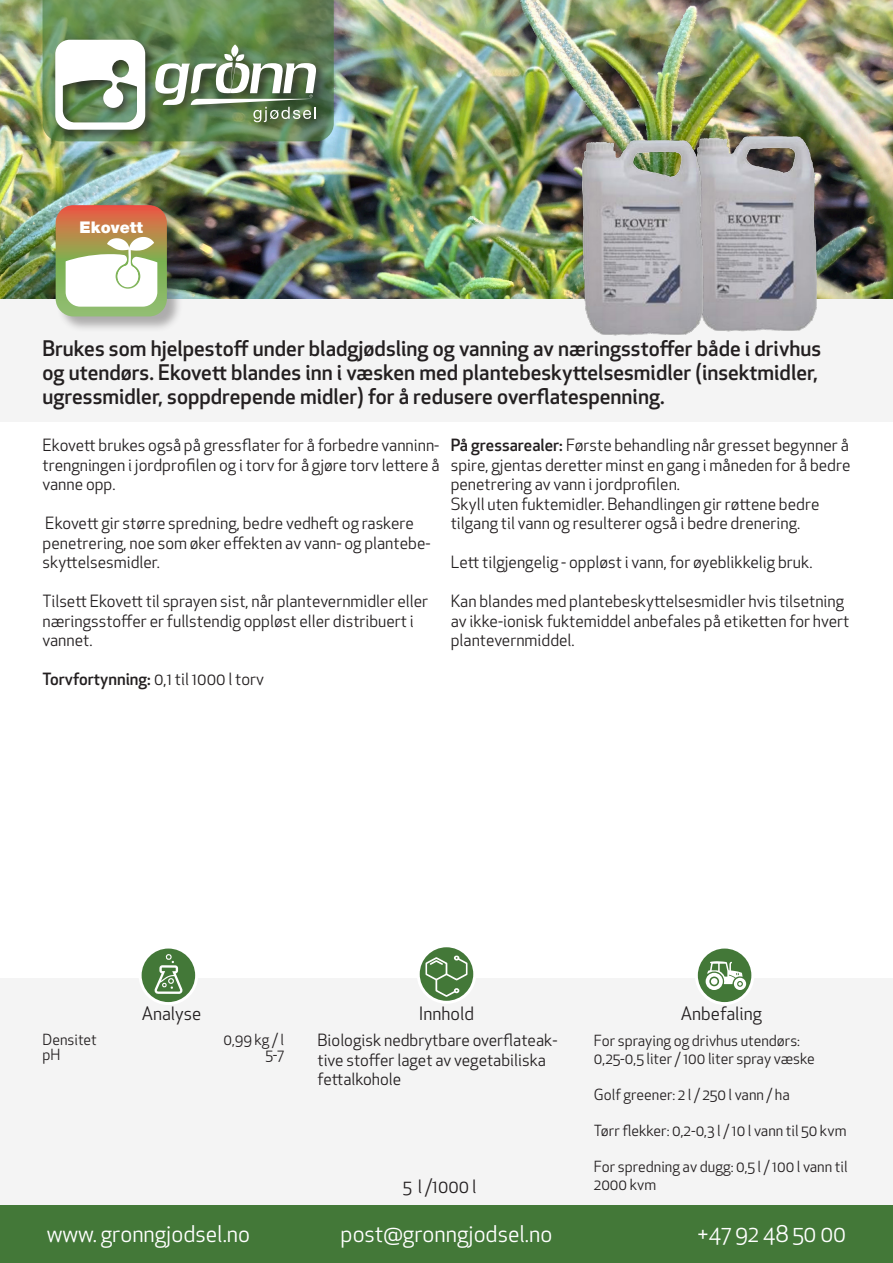
<style>
.page{position:relative;width:893px;height:1263px;background:#fff}
.page>*{position:absolute;margin:0;border:0;box-sizing:border-box;transform-origin:0 0}
.t1{font:22.5px "Apex New";color:#fff}
.t2{font:500 21px/24px "Apex New";color:#231f20}
.t3{font:18px "Apex New";color:#231f20}
.t4{font:16.5px/19.5px "Apex New";color:#231f20}
.t5{font:500 16.5px "Apex New";color:#231f20}
.t6{font:900 16.05px "Helvetica Neue LT Com";color:#fff}
.t7{font:15px/18px "Apex New";color:#231f20}
.s1{font-weight:400}
.s2{font-weight:500}
</style>
<div class="page">
<div style="left:0;top:0;width:893px;height:422px;background:#f4f4f4"></div>
<img style="left:0;top:0;width:893px;height:298px">
<div style="left:0;top:978px;width:893px;height:285px;background:#f4f4f4"></div>
<div style="left:0;top:1205px;width:893px;height:58px;background:#437838"></div>
<div style="left:56px;top:206px;width:127px;height:127px;background:#231f20;opacity:.34"></div>
<svg style="left:56px;top:205px;width:111px;height:111px"></svg>
<svg style="left:43px;top:0;width:291px;height:141px"></svg>
<svg style="left:140px;top:947px;width:57px;height:56px"></svg>
<svg style="left:154px;top:954px;width:29px;height:40px"></svg>
<div style="left:139px;top:945px;width:59px;height:60px;border:3px solid #fff;border-radius:50%"></div>
<svg style="left:418px;top:946px;width:57px;height:56px"></svg>
<svg style="left:425px;top:955px;width:43px;height:42px"></svg>
<div style="left:417px;top:944px;width:59px;height:60px;border:3px solid #fff;border-radius:50%"></div>
<svg style="left:696px;top:947px;width:57px;height:56px"></svg>
<svg style="left:706px;top:961px;width:40px;height:29px"></svg>
<div style="left:695px;top:945px;width:59px;height:60px;border:3px solid #fff;border-radius:50%"></div>
<img style="left:681px;top:127px;width:142px;height:205px">
<img style="left:570px;top:131px;width:144px;height:205px">
<p class="t6" style="left:80px;top:218px;width:65px">Ekovett</p>
<p class="t2" style="left:43px;top:336px;width:780px">Brukes som hjelpestoff under bladgjødsling og vanning av næringsstoffer både i drivhus og utendørs. Ekovett blandes inn i væsken med plantebeskyttelsesmidler (insektmidler, ugressmidler, soppdrepende midler) for å redusere overflatespenning.</p>
<p class="t4" style="left:43px;top:436px;width:398px;text-align:justify">Ekovett brukes også på gressflater for å forbedre vanninn&shy;trengningen i jordprofilen og i torv for å gjøre torv lettere å vanne opp.</p>
<p class="t4" style="left:43px;top:514px;width:389px">Ekovett gir større spredning, bedre vedheft og raskere penetrering, noe som øker effekten av vann- og plantebe&shy;skyttelsesmidler.</p>
<p class="t4" style="left:43px;top:592px;width:387px">Tilsett Ekovett til sprayen sist, når plantevernmidler eller næringsstoffer er fullstendig oppløst eller distribuert i vannet.</p>
<p class="t5" style="left:43px;top:668px;width:223px">Torvfortynning: <span class="s1">0,1 til 1000 l torv</span></p>
<p class="t4" style="left:451px;top:436px;width:401px;text-align:justify"><span class="s2">På gressarealer:</span> Første behandling når gresset begynner å spire, gjentas deretter minst en gang i måneden for å bedre penetrering av vann i jordprofilen.</p>
<p class="t4" style="left:451px;top:494px;width:370px">Skyll uten fuktemidler. Behandlingen gir røttene bedre tilgang til vann og resulterer også i bedre drenering.</p>
<p class="t4" style="left:451px;top:553px;width:363px">Lett tilgjengelig - oppløst i vann, for øyeblikkelig bruk.</p>
<p class="t4" style="left:451px;top:592px;width:400px">Kan blandes med plantebeskyttelsesmidler hvis tilsetning av ikke-ionisk fuktemiddel anbefales på etiketten for hvert plantevernmiddel.</p>
<p class="t7" style="left:43px;top:1030px;width:56px">Densitet</p>
<p class="t7" style="left:43px;top:1045px;width:19px">pH</p>
<p class="t3" style="left:142px;top:1002px;width:61px">Analyse</p>
<p class="t3" style="left:419px;top:1002px;width:57px">Innhold</p>
<p class="t3" style="left:681px;top:1002px;width:83px">Anbefaling</p>
<p class="t7" style="left:223px;top:1031px;width:62px">0,99 kg / l</p>
<p class="t7" style="left:265px;top:1046px;width:20px">5-7</p>
<p class="t4" style="left:317px;top:1030px;width:242px">Biologisk nedbrytbare overflateak&shy;tive stoffer laget av vegetabiliska fettalkohole</p>
<p class="t3" style="left:403px;top:1174px;width:75px">5 l /1000 l</p>
<p class="t7" style="left:594px;top:1031px;width:208px">For spraying og drivhus utendørs:</p>
<p class="t7" style="left:594px;top:1049px;width:222px">0,25-0,5 liter / 100 liter spray væske</p>
<p class="t7" style="left:594px;top:1085px;width:197px">Golf greener: 2 l / 250 l vann / ha</p>
<p class="t7" style="left:594px;top:1121px;width:254px">Tørr flekker: 0,2-0,3 l / 10 l vann til 50 kvm</p>
<p class="t7" style="left:594px;top:1157px;width:255px">For spredning av dugg: 0,5 l / 100 l vann til<br>2000 kvm</p>
<p class="t1" style="left:47px;top:1219px;width:205px">www. gronngjodsel.no</p>
<p class="t1" style="left:341px;top:1219px;width:213px">post@gronngjodsel.no</p>
<p class="t1" style="left:697px;top:1219px;width:150px">+47 92 48 50 00</p>
</div>
